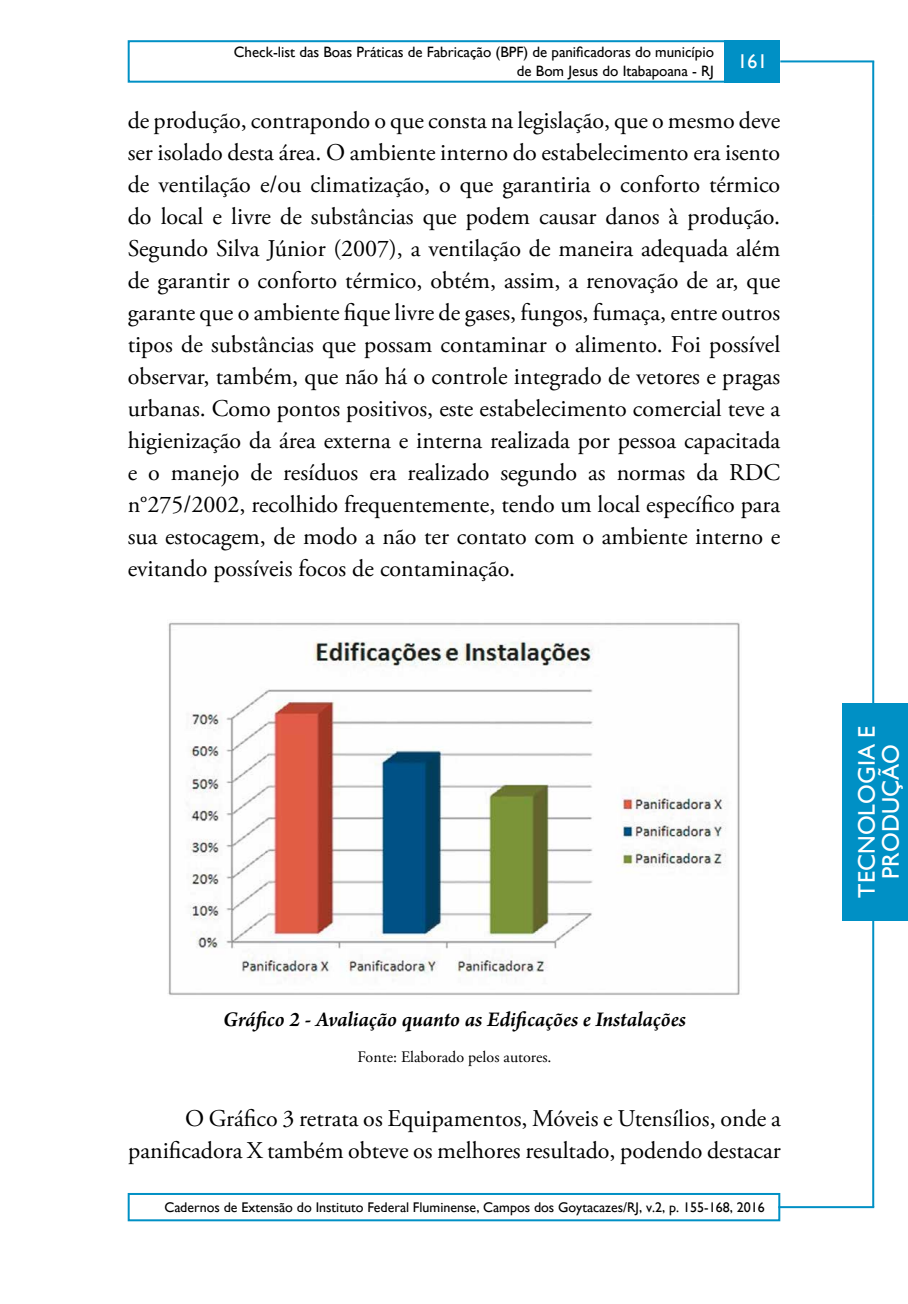
<style>
.page{position:relative;width:908px;height:1304px;background:#fff}
.page>*{position:absolute;margin:0;border:0;box-sizing:border-box;transform-origin:0 0}
.t1{font:24px/32px "Adobe Garamond Pro";color:#000;text-align:justify}
.t2{font:24px/24px "Gill Sans";color:#fff;text-align:center}
.t3{font:italic 600 22px "Arno Pro";letter-spacing:-.005em;color:#000}
.t4{font:16px "Adobe Garamond Pro";color:#000}
.t5{font:15px/19px "Gill Sans";color:#000}
.t6{font:14px "Gill Sans";color:#000}
</style>
<div class="page">
<div style="left:128px;top:40px;width:598px;height:43px;border:2px solid #0090c5"></div>
<div style="left:128px;top:1193px;width:652px;height:28px;border:2px solid #0090c5"></div>
<div style="left:724px;top:40px;width:56px;height:43px;background:#0090c5"></div>
<hr style="left:871px;top:215px;width:2px;height:992px;background:#0090c5">
<hr style="left:778px;top:1206px;width:95px;height:2px;background:#0090c5">
<hr style="left:780px;top:60px;width:93px;height:2px;background:#0090c5">
<hr style="left:871px;top:61px;width:2px;height:154px;background:#0090c5">
<div style="left:841px;top:703px;width:66px;height:217px;background:#0090c5"></div>
<img style="left:168px;top:622px;width:572px;height:373px">
<p class="t5" style="left:516px;top:43px;width:252px;text-indent:-283px">Check-list das Boas Práticas de Fabricação (BPF) de panificadoras do município<br>de Bom Jesus do Itabapoana - RJ <sup>161</sup></p>
<p class="t1" style="left:128px;top:106px;width:654px">de produção, contrapondo o que consta na legislação, que o mesmo deve ser isolado desta área. O ambiente interno do estabelecimento era isento de ventilação e/ou climatização, o que garantiria o conforto térmico do local e livre de substâncias que podem causar danos à produção.<br>Segundo Silva Júnior (2007), a ventilação de maneira adequada além de garantir o conforto térmico, obtém, assim, a renovação de ar, que garante que o ambiente fique livre de gases, fungos, fumaça, entre outros tipos de substâncias que possam contaminar o alimento. Foi possível observar, também, que não há o controle integrado de vetores e pragas urbanas. Como pontos positivos, este estabelecimento comercial teve a higienização da área externa e interna realizada por pessoa capacitada e o manejo de resíduos era realizado segundo as normas da RDC n°275/2002, recolhido frequentemente, tendo um local específico para sua estocagem, de modo a não ter contato com o ambiente interno e evitando possíveis focos de contaminação.</p>
<p class="t3" style="left:223px;top:1007px;width:464px">Gráfico 2 - Avaliação quanto as Edificações e Instalações</p>
<p class="t4" style="left:357px;top:1048px;width:195px">Fonte: Elaborado pelos autores.</p>
<p class="t1" style="left:128px;top:1103px;width:654px;text-align:right">O Gráfico 3 retrata os Equipamentos, Móveis e Utensílios, onde a panificadora X também obteve os melhores resultado, podendo destacar</p>
<p class="t6" style="left:164px;top:1199px;width:601px">Cadernos de Extensão do Instituto Federal Fluminense, Campos dos Goytacazes/RJ, v.2, p. 155-168, 2016</p>
<p class="t2" style="left:854px;top:898px;width:173px;rotate:-90deg">Tecnologia e<br>Produção</p>
</div>
